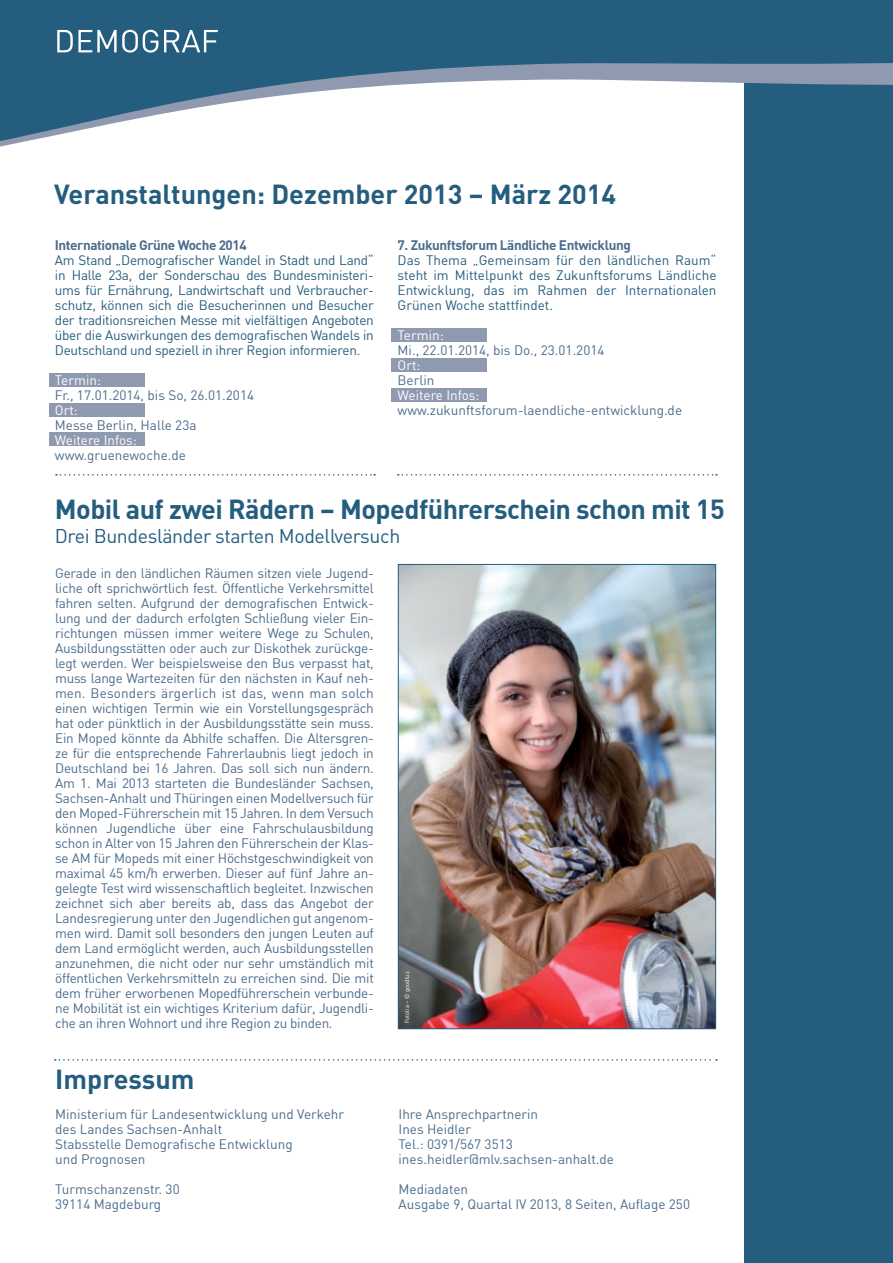
<style>
.page{position:relative;width:893px;height:1263px;background:#fff}
.page>*{position:absolute;margin:0;border:0;box-sizing:border-box;transform-origin:0 0}
.t1{font:700 27px "DIN";color:#255d7f}
.t2{font:700 27px "DIN";letter-spacing:-.02em;color:#255d7f}
.t3{font:19.5px "DIN";letter-spacing:-.02em;color:#255d7f}
.t4{font:13.5px/15px "DIN";color:#4b6c8b}
.t5{font:13.5px/15px "DIN";letter-spacing:-.02em;color:#255d7f;text-align:justify}
.t6{font:700 13.5px "DIN";letter-spacing:-.03em;color:#4b6c8b}
.t7{font:13.5px "DIN";color:#fff}
.t8{font:6px "DIN";color:#fff}
</style>
<div class="page">
<div style="left:744px;top:0;width:149px;height:1263px;background:#255d7f"></div>
<svg style="left:0;top:0;width:90px;height:147px"></svg>
<svg style="left:1px;top:0;width:892px;height:128px"></svg>
<svg style="left:57px;top:30px;width:161px;height:23px"></svg>
<div style="left:392px;top:388px;width:95px;height:14px;background:#8f9ab0"></div>
<div style="left:49px;top:433px;width:96px;height:13px;background:#8f9ab0"></div>
<div style="left:49px;top:403px;width:96px;height:14px;background:#8f9ab0"></div>
<div style="left:49px;top:374px;width:96px;height:13px;background:#8f9ab0"></div>
<svg style="left:398px;top:474px;width:319px;height:2px"></svg>
<div style="left:392px;top:358px;width:95px;height:14px;background:#8f9ab0"></div>
<div style="left:392px;top:328px;width:95px;height:14px;background:#8f9ab0"></div>
<svg style="left:55px;top:1059px;width:662px;height:2px"></svg>
<svg style="left:56px;top:474px;width:319px;height:2px"></svg>
<img style="left:400px;top:566px;width:314px;height:461px">
<div style="left:398px;top:564px;width:318px;height:465px;border:1px solid #255d7f"></div>
<h1 class="t1" style="left:54px;top:177px;width:564px">Veranstaltungen: Dezember 2013 – März 2014</h1>
<p class="t6" style="left:55px;top:236px;width:193px">Internationale Grüne Woche 2014</p>
<p class="t5" style="left:55px;top:252px;width:320px">Am Stand „Demografischer Wandel in Stadt und Land“ in Halle 23a, der Sonderschau des Bundesministeri&shy;ums für Ernährung, Landwirtschaft und Verbraucher&shy;schutz, können sich die Besucherinnen und Besucher der traditionsreichen Messe mit vielfältigen Angeboten über die Auswirkungen des demografischen Wandels in Deutschland und speziell in ihrer Region informieren.</p>
<p class="t7" style="left:55px;top:371px;width:48px">Termin:</p>
<p class="t4" style="left:55px;top:387px;width:201px">Fr., 17.01.2014, bis So, 26.01.2014</p>
<p class="t7" style="left:55px;top:401px;width:24px">Ort:</p>
<p class="t4" style="left:55px;top:417px;width:143px">Messe Berlin, Halle 23a</p>
<p class="t7" style="left:55px;top:431px;width:84px">Weitere Infos:</p>
<p class="t4" style="left:55px;top:447px;width:133px">www.gruenewoche.de</p>
<p class="t6" style="left:398px;top:236px;width:235px">7. Zukunftsforum Ländliche Entwicklung</p>
<p class="t5" style="left:398px;top:252px;width:320px">Das Thema „Gemeinsam für den ländlichen Raum“ steht im Mittelpunkt des Zukunftsforums Ländliche Entwicklung, das im Rahmen der Internationalen Grünen Woche stattfindet.</p>
<p class="t7" style="left:398px;top:327px;width:48px">Termin:</p>
<p class="t4" style="left:398px;top:342px;width:208px">Mi., 22.01.2014, bis Do., 23.01.2014</p>
<p class="t7" style="left:398px;top:357px;width:24px">Ort:</p>
<p class="t4" style="left:398px;top:372px;width:38px">Berlin</p>
<p class="t7" style="left:398px;top:387px;width:84px">Weitere Infos:</p>
<p class="t4" style="left:398px;top:402px;width:286px">www.zukunftsforum-laendliche-entwicklung.de</p>
<h1 class="t2" style="left:55px;top:492px;width:671px">Mobil auf zwei Rädern – Mopedführerschein schon mit 15</h1>
<h2 class="t3" style="left:55px;top:523px;width:347px">Drei Bundesländer starten Modellversuch</h2>
<p class="t4" style="left:55px;top:565px;width:320px;text-align:justify">Gerade in den ländlichen Räumen sitzen viele Jugend&shy;liche oft sprichwörtlich fest. Öffentliche Verkehrsmittel fahren selten. Aufgrund der demografischen Entwick&shy;lung und der dadurch erfolgten Schließung vieler Ein&shy;richtungen müssen immer weitere Wege zu Schulen, Ausbildungsstätten oder auch zur Diskothek zurückge&shy;legt werden. Wer beispielsweise den Bus verpasst hat, muss lange Wartezeiten für den nächsten in Kauf neh&shy;men. Besonders ärgerlich ist das, wenn man solch einen wichtigen Termin wie ein Vorstellungsgespräch hat oder pünktlich in der Ausbildungsstätte sein muss.<br>Ein Moped könnte da Abhilfe schaffen. Die Altersgren&shy;ze für die entsprechende Fahrerlaubnis liegt jedoch in Deutschland bei 16 Jahren. Das soll sich nun ändern.<br>Am 1. Mai 2013 starteten die Bundesländer Sachsen, Sachsen-Anhalt und Thüringen einen Modellversuch für den Moped-Führerschein mit 15 Jahren. In dem Versuch können Jugendliche über eine Fahrschulausbildung schon in Alter von 15 Jahren den Führerschein der Klas&shy;se AM für Mopeds mit einer Höchstgeschwindigkeit von maximal 45 km/h erwerben. Dieser auf fünf Jahre an&shy;gelegte Test wird wissenschaftlich begleitet. Inzwischen zeichnet sich aber bereits ab, dass das Angebot der Landesregierung unter den Jugendlichen gut angenom&shy;men wird. Damit soll besonders den jungen Leuten auf dem Land ermöglicht werden, auch Ausbildungsstellen anzunehmen, die nicht oder nur sehr umständlich mit öffentlichen Verkehrsmitteln zu erreichen sind. Die mit dem früher erworbenen Mopedführerschein verbunde&shy;ne Mobilität ist ein wichtiges Kriterium dafür, Jugendli&shy;che an ihren Wohnort und ihre Region zu binden.</p>
<p class="t8" style="left:403px;top:1023px;width:53px;rotate:-90deg">Fotolia – © goodluz</p>
<h1 class="t1" style="left:55px;top:1062px;width:141px">Impressum</h1>
<p class="t4" style="left:55px;top:1107px;width:291px">Ministerium für Landesentwicklung und Verkehr des Landes Sachsen-Anhalt<br>Stabsstelle Demografische Entwicklung<br>und Prognosen</p>
<p class="t4" style="left:55px;top:1182px;width:126px">Turmschanzenstr. 30<br>39114 Magdeburg</p>
<p class="t4" style="left:399px;top:1107px;width:217px">Ihre Ansprechpartnerin<br>Ines Heidler<br>Tel.: 0391/567 3513 ines.heidler@mlv.sachsen-anhalt.de</p>
<p class="t4" style="left:399px;top:1182px;width:293px">Mediadaten<br>Ausgabe 9, Quartal IV 2013, 8 Seiten, Auflage 250</p>
</div>
